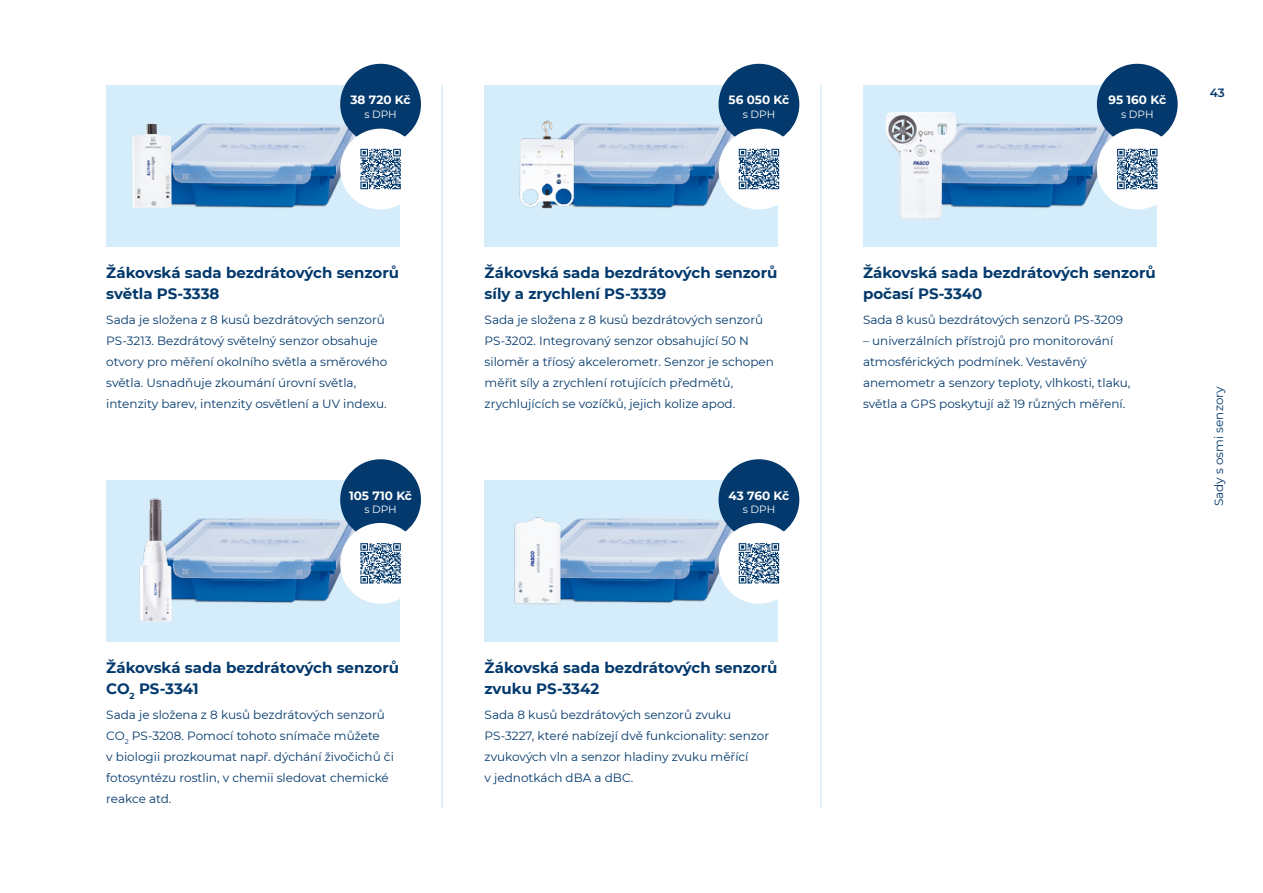
<style>
.page{position:relative;width:1263px;height:893px;background:#fff}
.page>*{position:absolute;margin:0;border:0;box-sizing:border-box;transform-origin:0 0}
.t1{font:700 15px/21px "Montserrat";color:#03396c}
.t2{font:12px/21px "Montserrat";color:#03396c}
.t3{font:700 12px "Montserrat";color:#fff}
.t4{font:600 12px "Montserrat";color:#03396c}
.t5{font:10.5px "Montserrat";letter-spacing:-.005em;color:#fff}
</style>
<div class="page">
<div style="left:485px;top:85px;width:293px;height:162px;background:#d5edfa"></div>
<div style="left:485px;top:480px;width:293px;height:162px;background:#d5edfa"></div>
<div style="left:106px;top:480px;width:294px;height:162px;background:#d5edfa"></div>
<div style="left:106px;top:85px;width:294px;height:162px;background:#d5edfa"></div>
<div style="left:863px;top:85px;width:293px;height:162px;background:#d5edfa"></div>
<img style="left:149px;top:122px;width:208px;height:86px">
<img style="left:175px;top:516px;width:181px;height:87px">
<img style="left:580px;top:122px;width:154px;height:86px">
<img style="left:567px;top:517px;width:167px;height:86px">
<img style="left:957px;top:121px;width:158px;height:87px">
<div style="left:718px;top:459px;width:81px;height:81px;background:#03396c;border-radius:50%"></div>
<div style="left:340px;top:459px;width:81px;height:81px;background:#03396c;border-radius:50%"></div>
<div style="left:718px;top:64px;width:81px;height:81px;background:#03396c;border-radius:50%"></div>
<div style="left:340px;top:64px;width:81px;height:81px;background:#03396c;border-radius:50%"></div>
<hr style="left:442px;top:85px;width:1px;height:723px;background:#bde4f7">
<hr style="left:820px;top:85px;width:1px;height:723px;background:#bde4f7">
<div style="left:1097px;top:64px;width:81px;height:81px;background:#03396c;border-radius:50%"></div>
<img style="left:132px;top:124px;width:40px;height:84px">
<img style="left:519px;top:120px;width:61px;height:89px">
<img style="left:885px;top:112px;width:72px;height:107px">
<img style="left:140px;top:498px;width:35px;height:124px">
<img style="left:514px;top:517px;width:53px;height:88px">
<div style="left:340px;top:129px;width:81px;height:80px;background:#fff;border-radius:50%"></div>
<div style="left:718px;top:129px;width:81px;height:80px;background:#fff;border-radius:50%"></div>
<div style="left:1097px;top:129px;width:81px;height:80px;background:#fff;border-radius:50%"></div>
<div style="left:340px;top:523px;width:81px;height:81px;background:#fff;border-radius:50%"></div>
<div style="left:718px;top:523px;width:81px;height:81px;background:#fff;border-radius:50%"></div>
<svg style="left:739px;top:149px;width:40px;height:40px;background:#7894b0"></svg>
<svg style="left:1117px;top:149px;width:40px;height:40px;background:#7995b0"></svg>
<svg style="left:360px;top:543px;width:41px;height:40px"></svg>
<svg style="left:739px;top:543px;width:40px;height:40px;background:#7c98b2"></svg>
<svg style="left:360px;top:149px;width:41px;height:40px"></svg>
<p class="t3" style="left:350px;top:92px;width:62px">38 720 Kč</p>
<p class="t5" style="left:364px;top:107px;width:34px">s DPH</p>
<p class="t1" style="left:106px;top:261px;width:294px">Žákovská sada bezdrátových senzorů světla PS-3338</p>
<p class="t2" style="left:106px;top:309px;width:283px">Sada je složena z 8 kusů bezdrátových senzorů PS-3213. Bezdrátový světelný senzor obsahuje otvory pro měření okolního světla a směrového světla. Usnadňuje zkoumání úrovní světla, intenzity barev, intenzity osvětlení a UV indexu.</p>
<p class="t3" style="left:349px;top:487px;width:64px">105 710 Kč</p>
<p class="t5" style="left:364px;top:502px;width:34px">s DPH</p>
<p class="t1" style="left:106px;top:656px;width:294px">Žákovská sada bezdrátových senzorů<br>CO<sub>2</sub> PS-3341</p>
<p class="t2" style="left:106px;top:704px;width:289px">Sada je složena z 8 kusů bezdrátových senzorů CO<sub>2</sub> PS-3208. Pomocí tohoto snímače můžete<br>v biologii prozkoumat např. dýchání živočichů či fotosyntézu rostlin, v chemii sledovat chemické reakce atd.</p>
<p class="t3" style="left:728px;top:92px;width:62px">56 050 Kč</p>
<p class="t5" style="left:743px;top:107px;width:34px">s DPH</p>
<p class="t1" style="left:485px;top:261px;width:294px">Žákovská sada bezdrátových senzorů síly a zrychlení PS-3339</p>
<p class="t2" style="left:485px;top:309px;width:291px">Sada je složena z 8 kusů bezdrátových senzorů PS-3202. Integrovaný senzor obsahující 50 N siloměr a tříosý akcelerometr. Senzor je schopen měřit síly a zrychlení rotujících předmětů, zrychlujících se vozíčků, jejich kolize apod.</p>
<p class="t3" style="left:728px;top:487px;width:62px">43 760 Kč</p>
<p class="t5" style="left:743px;top:502px;width:34px">s DPH</p>
<p class="t1" style="left:485px;top:656px;width:294px">Žákovská sada bezdrátových senzorů zvuku PS-3342</p>
<p class="t2" style="left:485px;top:704px;width:286px">Sada 8 kusů bezdrátových senzorů zvuku PS-3227, které nabízejí dvě funkcionality: senzor zvukových vln a senzor hladiny zvuku měřící<br>v jednotkách dBA a dBC.</p>
<p class="t3" style="left:1108px;top:92px;width:59px">95 160 Kč</p>
<p class="t5" style="left:1121px;top:107px;width:34px">s DPH</p>
<p class="t4" style="left:1210px;top:84px;width:17px">43</p>
<p class="t1" style="left:863px;top:261px;width:294px">Žákovská sada bezdrátových senzorů počasí PS-3340</p>
<p class="t2" style="left:863px;top:309px;width:261px">Sada 8 kusů bezdrátových senzorů PS-3209</p>
<p class="t2" style="left:863px;top:330px;width:269px">– univerzálních přístrojů pro monitorování atmosférických podmínek. Vestavěný anemometr a senzory teploty, vlhkosti, tlaku, světla a GPS poskytují až 19 různých měření.</p>
<p class="t2" style="left:1208px;top:506px;width:122px;rotate:-90deg">Sady s osmi senzory</p>
</div>
